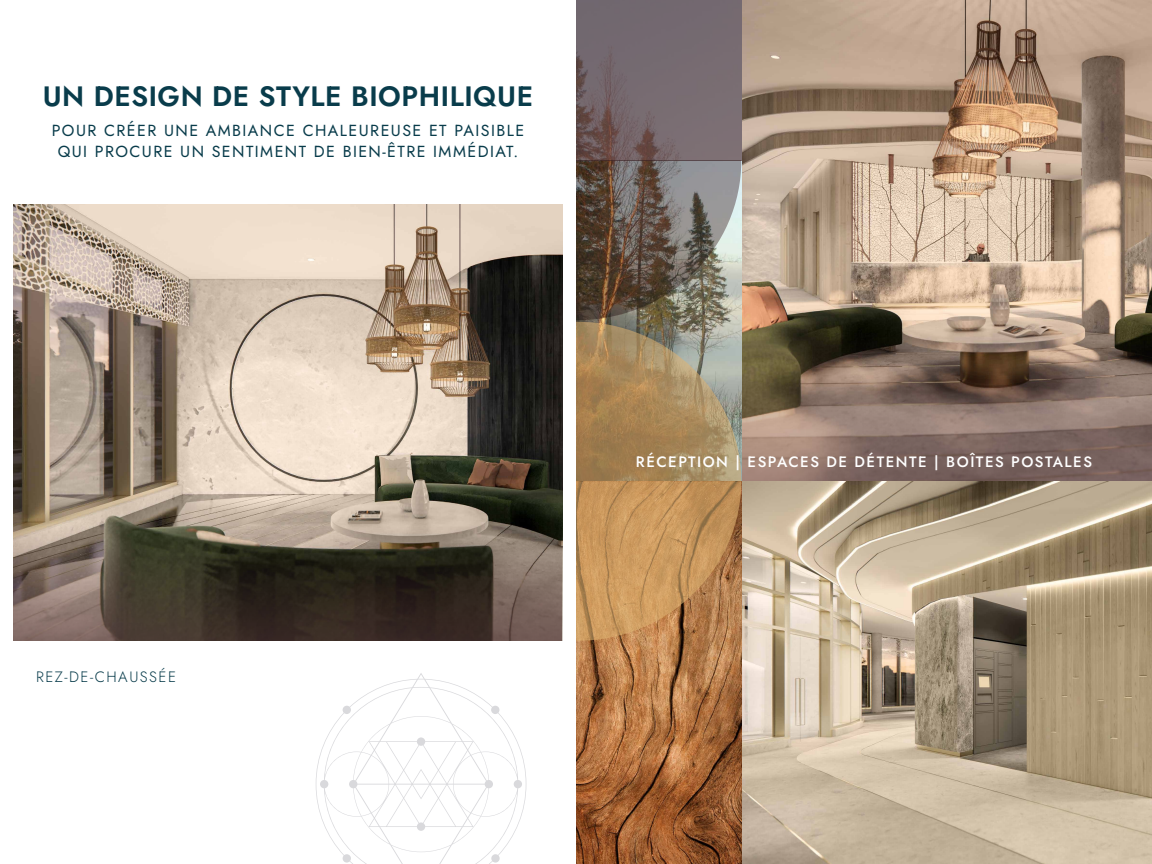
<style>
.page{position:relative;width:1152px;height:864px;background:#fff}
.page>*{position:absolute;margin:0;border:0;box-sizing:border-box;transform-origin:0 0}
.t1{font:600 28px "Jost";letter-spacing:.02em;color:#093c4b}
.t2{font:16px/21px "Jost";letter-spacing:.09em;color:#093c4b;text-align:center}
.t3{font:500 15px "Jost";letter-spacing:.1em;color:#fff}
.t4{font:300 15px "Jost";letter-spacing:.1em;color:#093c4b}
</style>
<div class="page">
<img style="left:14px;top:204px;width:548px;height:437px">
<svg style="left:316px;top:673px;width:210px;height:191px"></svg>
<img style="left:741px;top:0;width:411px;height:481px">
<img style="left:741px;top:481px;width:411px;height:383px">
<img style="left:576px;top:641px;width:165px;height:223px">
<svg style="left:576px;top:0;width:165px;height:160px;background:#74666b"></svg>
<img style="left:576px;top:160px;width:165px;height:481px">
<h1 class="t1" style="left:43px;top:77px;width:492px">UN DESIGN DE STYLE BIOPHILIQUE</h1>
<p class="t2" style="left:52px;top:120px;width:474px">POUR CRÉER UNE AMBIANCE CHALEUREUSE ET PAISIBLE<br>QUI PROCURE UN SENTIMENT DE BIEN-ÊTRE IMMÉDIAT.</p>
<p class="t4" style="left:36px;top:667px;width:142px">REZ-DE-CHAUSSÉE</p>
<p class="t3" style="left:636px;top:452px;width:458px">RÉCEPTION | ESPACES DE DÉTENTE | BOÎTES POSTALES</p>
</div>
